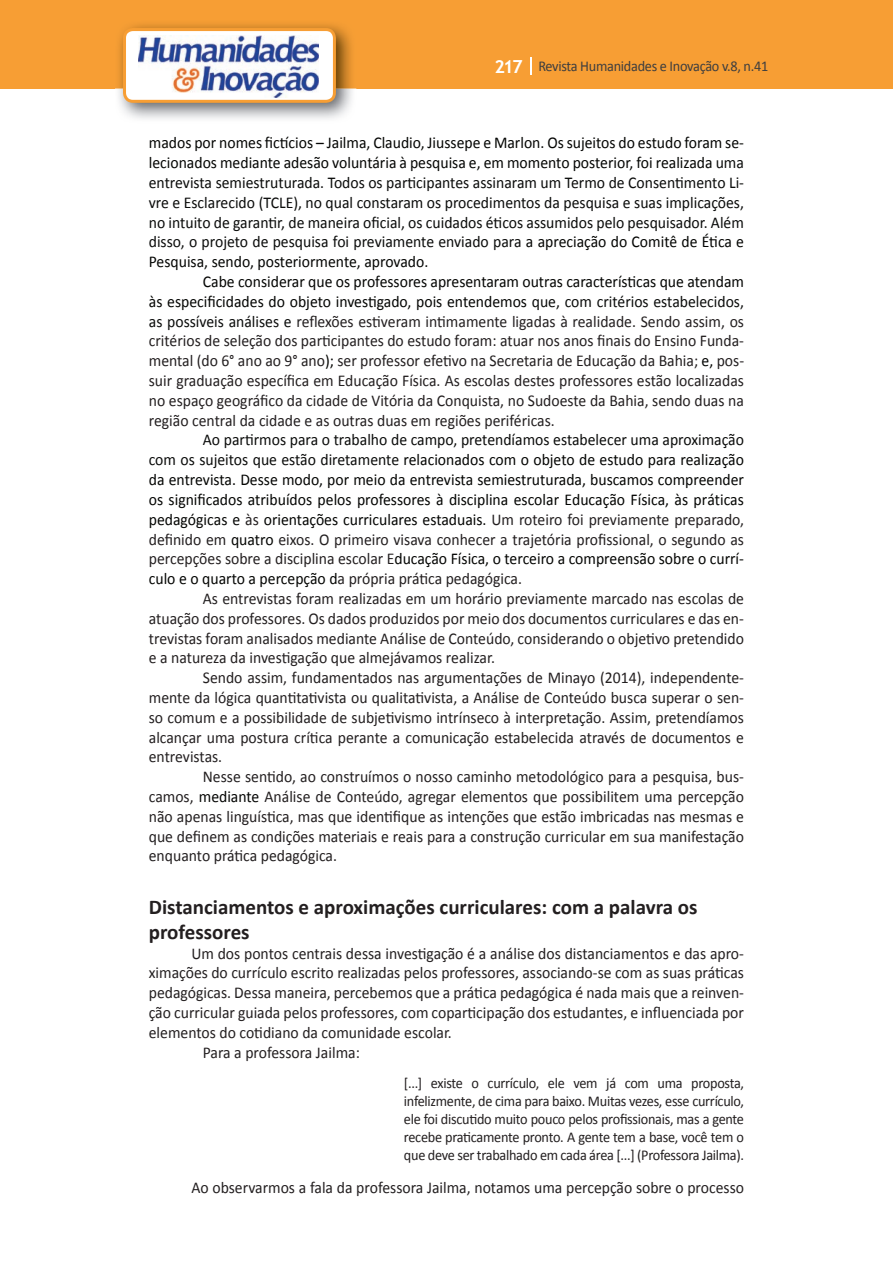
<style>
.page{position:relative;width:893px;height:1263px;background:#fff}
.page>*{position:absolute;margin:0;border:0;box-sizing:border-box;transform-origin:0 0}
.t1{font:700 21px/25.2px "Calibri";color:#231f20}
.t2{font:16.5px/19.8px "Calibri";color:#231f20;text-align:justify;scale:.95 1}
.t3{font:16.5px/19.8px "Calibri";color:#040503;text-align:justify;scale:.95 1}
.t4{font:16.5px/19.8px "Calibri";color:#0b0c0b;text-align:justify;scale:.95 1}
.t5{font:15px/18px "Calibri";letter-spacing:-.02em;color:#231f20;text-align:justify;scale:.95 1}
.t6{font:15px "Calibri";letter-spacing:-.02em;color:#3e3e3f;scale:.95 1}
.s1{font-family:"Trebuchet MS";font-weight:700;font-size:18px;color:#fff}
.s2{color:#040503}
.s3{color:#0b0c0b}
.s4{color:#231f20}
</style>
<div class="page">
<div style="left:0;top:0;width:893px;height:88px;background:#f79e34"></div>
<svg style="left:530px;top:57px;width:2px;height:18px"></svg>
<img style="left:115px;top:24px;width:241px;height:95px">
<svg style="left:123px;top:28px;width:213px;height:75px"></svg>
<p class="t6" style="left:495px;top:57px;width:290px"><span class="s1">217</span> Revista Humanidades e Inovação v.8, n.41</p>
<p class="t4" style="left:149px;top:133px;width:628px"><span class="s2">mados por nomes fictícios – Jailma, Claudio, Jiussepe e Marlon. Os sujeitos do estudo foram se&shy;lecionados mediante adesão voluntária à pesquisa e, em momento posterior, foi realizada</span> uma entrevista semiestruturada. Todos os participantes assinaram um Termo de Consentimento Li&shy;vre e Esclarecido (TCLE), no qual constaram os procedimentos da pesquisa e suas implicações, no intuito de garantir, de maneira oficial, os cuidados éticos assumidos pelo pesquisador. Além disso, o projeto de pesquisa foi previamente enviado para <span class="s2">a apreciação do Comitê de Ética e Pesquisa, sendo, posteriormente, aprovado.</span></p>
<p class="t2" style="left:149px;top:272px;width:628px;text-indent:54px"><span class="s2">Cabe considerar que os professores apresentaram outras características que atendam às especificidades do objeto investigado, pois entendemos</span> <span class="s3">que, com critérios estabelecidos, as possíveis análises e</span> reflexões estiveram intimamente ligadas à realidade. Sendo assim, os critérios de seleção dos participantes do estudo foram: atuar nos anos finais do Ensino Funda&shy;mental (do 6° ano ao 9° ano<span class="s2">);</span> ser professor efetivo na Secretaria de Educação da Bahia; <span class="s2">e,</span> pos&shy;suir graduação específica em Educação Física. As escolas destes professores estão localizadas no espaço geográfico da cidade de Vitória da Conquista, no Sudoeste da Bahia, sendo duas na região central da cidade e as outras duas em regiões periféricas.</p>
<p class="t3" style="left:149px;top:430px;width:628px;text-indent:54px"><span class="s3">Ao partirmos para o trabalho de campo, pretendíamos estabelecer uma aproximação com os sujeitos que estão diretamente</span> relacionados com o objeto de estudo para realização da entrevista. Desse modo, por meio da entrevista semiestruturada, buscamos compreender os significados atribuídos pelos professores à disciplina escolar Educação Física, às práticas pedagógicas e <span class="s4">às</span> orientações curriculares estaduais. <span class="s4">Um roteiro foi previamente preparado, definido em</span> quatro <span class="s4">eixos. O primeiro visava conhecer a trajetória profissional, o segundo as percepções sobre a disciplina escolar E</span>ducação Física, o terceiro a compreensão sobre o currí&shy;culo e o quarto a percepção d<span class="s4">a própria prática pedagógica.</span></p>
<p class="t2" style="left:149px;top:589px;width:628px;text-indent:54px">As entrevistas foram realizadas em um horário previamente marcado nas escolas de atuação dos professores. Os dados produzidos por meio dos documentos curriculares e das en&shy;trevistas foram analisados mediante Análise de Conteúdo, considerando o objetivo pretendido e a natureza da investigação que almejávamos realizar.</p>
<p class="t2" style="left:149px;top:668px;width:628px;text-indent:54px">Sendo assim, fundamentados nas argumentações de Minayo (2014), independente&shy;mente da lógica quantitativista ou qualitativista, a Análise de Conteúdo busca superar o sen&shy;so comum e a possibilidade de subjetivismo intrínseco à interpretação. Assim, pretendíamos alcançar uma postura crítica perante a comunicação estabelecida através de documentos e entrevistas.</p>
<p class="t2" style="left:149px;top:767px;width:628px;text-indent:54px">Nesse sentido, ao construímos o nosso caminho metodológico para a pesquisa, bus&shy;camos, <span class="s2">mediante</span> Análise de Conteúdo, agregar elementos que possibilitem uma percepção não apenas linguística, mas que identifique as intenções que estão imbricadas nas mesmas e que definem as condições materiais e reais para a construção curricular em sua manifestação enquanto prática pedagógica.</p>
<p class="t1" style="left:149px;top:894px;width:550px">Distanciamentos e aproximações curriculares: com a palavra os professores</p>
<p class="t2" style="left:191px;top:943px;width:583px">Um dos pontos centrais dessa investigação é a análise dos distanciamentos e das apro-</p>
<p class="t2" style="left:149px;top:963px;width:628px">ximações do currículo escrito realizadas pelos professores, associando-se com as suas práticas</p>
<p class="t2" style="left:149px;top:983px;width:628px">pedagógicas. Dessa maneira, percebemos que a prática pedagógica é nada mais que a reinven-</p>
<p class="t2" style="left:149px;top:1003px;width:628px">ção curricular guiada pelos professores, com coparticipação dos estudantes, e influenciada por</p>
<p class="t2" style="left:149px;top:1022px;width:321px">elementos do cotidiano da comunidade escolar.</p>
<p class="t2" style="left:203px;top:1042px;width:167px">Para a professora Jailma:</p>
<p class="t5" style="left:404px;top:1074px;width:360px">[...] existe o currículo, ele vem já com uma proposta, infelizmente, de cima para baixo. Muitas vezes, esse currículo, ele foi discutido muito pouco pelos profissionais, mas a gente recebe praticamente pronto. A gente tem a base, você tem o que deve ser trabalhado em cada área [...] (Professora Jailma).</p>
<p class="t2" style="left:191px;top:1177px;width:583px">Ao observarmos a fala da professora Jailma, notamos uma percepção sobre o processo</p>
</div>
